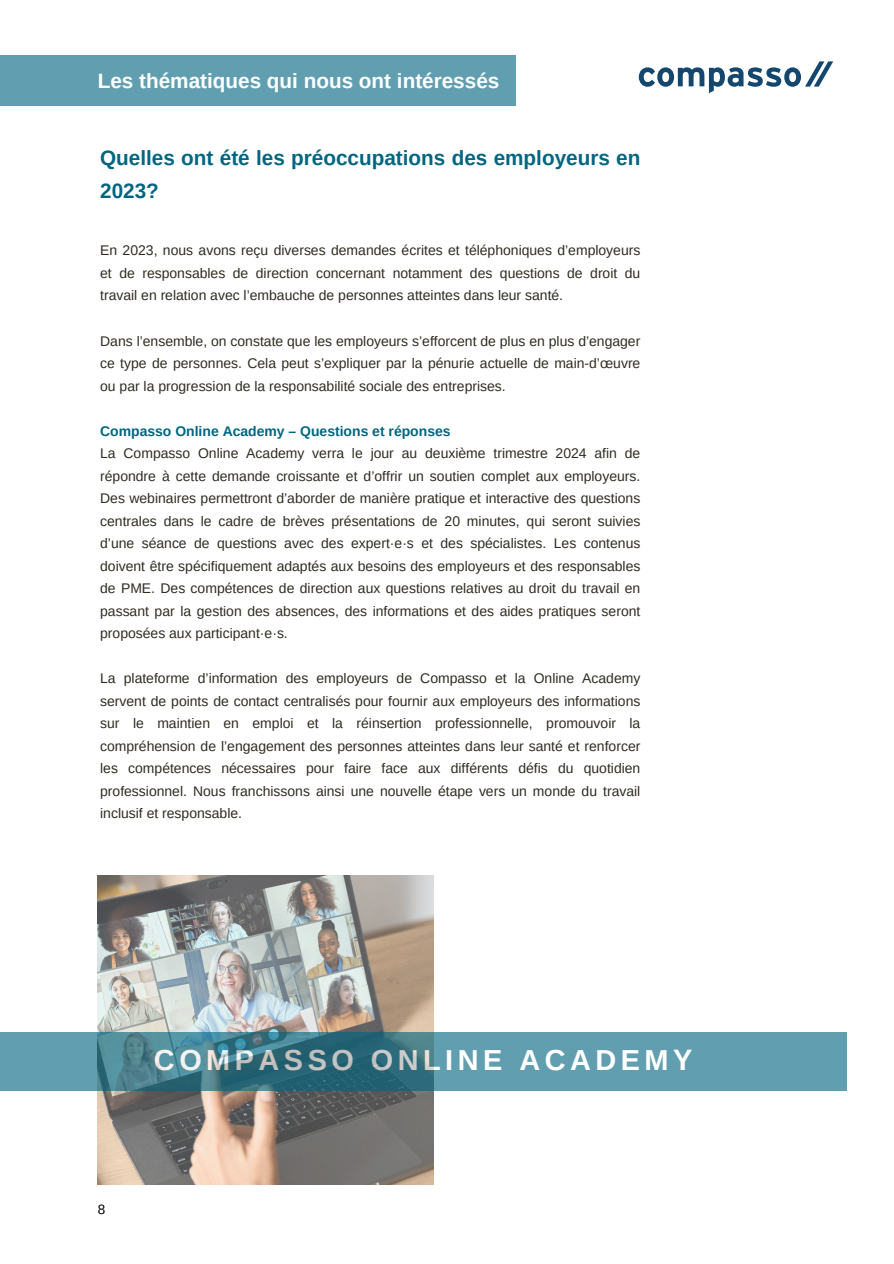
<style>
.page{position:relative;width:894px;height:1264px;background:#fff}
.page>*{position:absolute;margin:0;border:0;box-sizing:border-box;transform-origin:0 0}
.t1{font:700 28.95px "Arimo";letter-spacing:.155em;color:#fff}
.t2{font:700 20.7px/32.7px "Arimo";color:#006581}
.t3{font:700 20.7px "Arimo";color:#fff}
.t4{font:13.95px/22.5px "Arimo";color:#2e2b20;text-align:justify}
.t5{font:700 13.95px "Arimo";color:#006581}
.t6{font:13.5px "Arimo";color:#000}
</style>
<div class="page">
<svg style="left:638px;top:61px;width:195px;height:32px"></svg>
<img style="left:98px;top:875px;width:335px;height:309px">
<svg style="left:0;top:1031px;width:846px;height:59px;background:#538f9f"></svg>
<div style="left:0;top:56px;width:515px;height:50px;background:#619fb0"></div>
<h2 class="t3" style="left:98px;top:70px;width:403px">Les thématiques qui nous ont intéressés</h2>
<h2 class="t2" style="left:100px;top:142px;width:541px">Quelles ont été les préoccupations des employeurs en<br>2023?</h2>
<p class="t4" style="left:100px;top:239px;width:541px">En 2023, nous avons reçu diverses demandes écrites et téléphoniques d’employeurs et de responsables de direction concernant notamment des questions de droit du travail en relation avec l’embauche de personnes atteintes dans leur santé.</p>
<h2 class="t4" style="left:100px;top:329px;width:541px">Dans l’ensemble, on constate que les employeurs s’efforcent de plus en plus d’engager ce type de personnes. Cela peut s’expliquer par la pénurie actuelle de main-d’œuvre ou par la progression de la responsabilité sociale des entreprises.</h2>
<p class="t5" style="left:100px;top:423px;width:352px">Compasso Online Academy – Questions et réponses</p>
<p class="t4" style="left:100px;top:442px;width:541px">La Compasso Online Academy verra le jour au deuxième trimestre 2024 afin de répondre à cette demande croissante et d’offrir un soutien complet aux employeurs.<br>Des webinaires permettront d’aborder de manière pratique et interactive des questions centrales dans le cadre de brèves présentations de 20 minutes, qui seront suivies d’une séance de questions avec des expert·e·s et des spécialistes. Les contenus doivent être spécifiquement adaptés aux besoins des employeurs et des responsables de PME. Des compétences de direction aux questions relatives au droit du travail en passant par la gestion des absences, des informations et des aides pratiques seront proposées aux participant·e·s.</p>
<p class="t4" style="left:100px;top:667px;width:541px">La plateforme d’information des employeurs de Compasso et la Online Academy servent de points de contact centralisés pour fournir aux employeurs des informations sur le maintien en emploi et la réinsertion professionnelle, promouvoir la compréhension de l’engagement des personnes atteintes dans leur santé et renforcer les compétences nécessaires pour faire face aux différents défis du quotidien professionnel. Nous franchissons ainsi une nouvelle étape vers un monde du travail inclusif et responsable.</p>
<h1 class="t1" style="left:154px;top:1043px;width:539px">COMPASSO ONLINE ACADEMY</h1>
<p class="t6" style="left:98px;top:1202px;width:9px">8</p>
</div>
